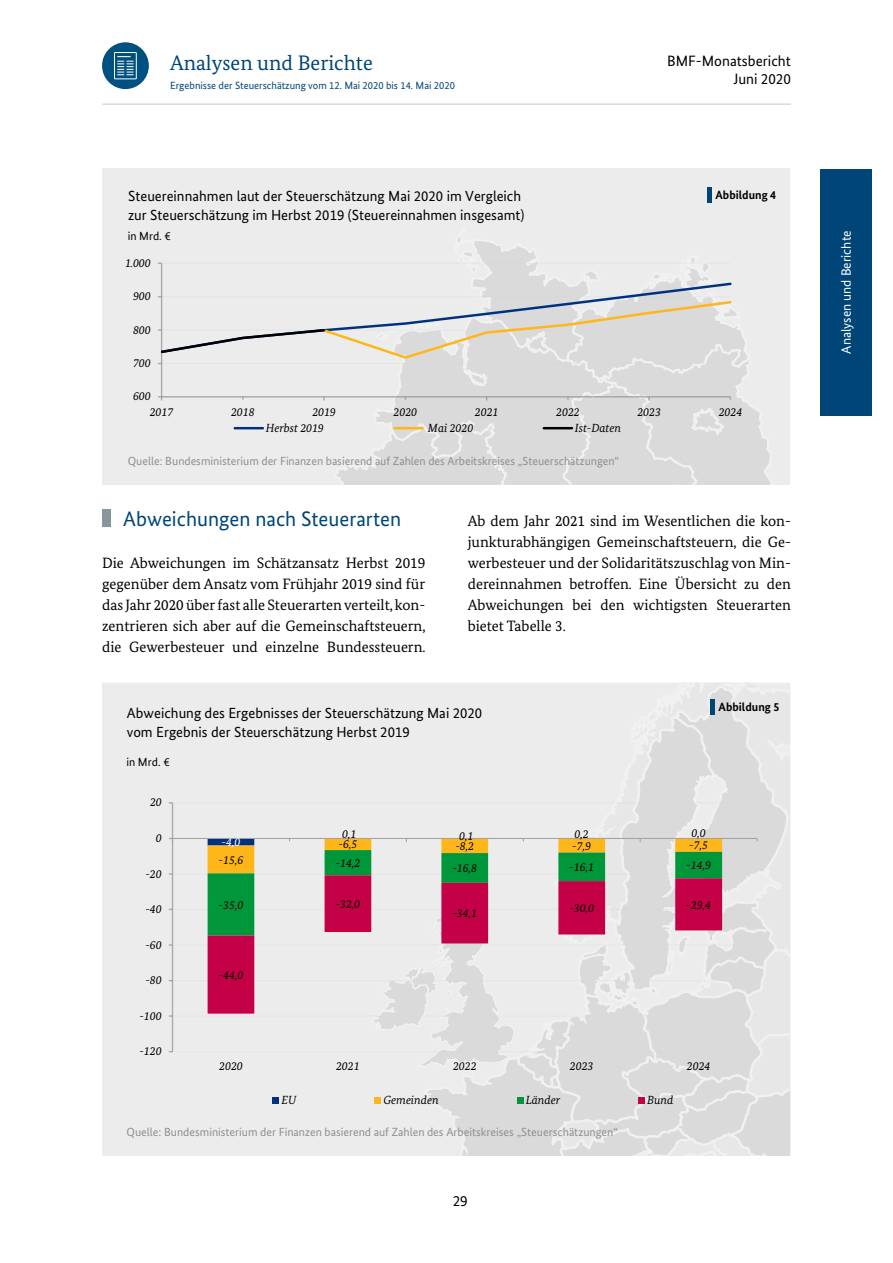
<style>
.page{position:relative;width:893px;height:1263px;background:#fff}
.page>*{position:absolute;margin:0;border:0;box-sizing:border-box;transform-origin:0 0}
.Überschrift_dritte_E{font:21px "Bundes Sans";color:#004577}
.t1{font:21px "Bundes Serif";color:#004577}
.Zweispaltiger_Fließt{font:15px/21px "Bundes Serif";color:#000;text-align:justify}
.t2{font:15px/18px "Bundes Sans";color:#000;text-align:right}
.t3{font:14.55px/19px "Bundes Sans";color:#000}
.t4{font:13.5px "Bundes Sans";color:#fff}
.t5{font:700 12px "Bundes Sans";color:#000}
.t6{font:italic 11.85px "Bundes Serif";letter-spacing:-.005em;color:#000}
.t7{font:11.85px "Bundes Sans";color:#8f8f8f}
.t8{font:11.85px "Bundes Sans";letter-spacing:.005em;color:#000}
.t9{font:italic 11.85px "Bundes Serif";color:#fff}
.t10{font:10.5px "Bundes Sans";color:#004577}
</style>
<div class="page">
<div style="left:102px;top:42px;width:47px;height:47px;background:#005081;border-radius:50%"></div>
<svg style="left:114px;top:52px;width:23px;height:27px"></svg>
<hr style="left:102px;top:103px;width:689px;height:2px;background:#dadada">
<div style="left:821px;top:169px;width:51px;height:246px;background:#004577"></div>
<div style="left:102px;top:509px;width:9px;height:18px;background:#88969e"></div>
<div style="left:102px;top:683px;width:106px;height:473px;background:#ececec"></div>
<hr style="left:173px;top:1051px;width:584px;height:1px;background:#e6e6e6">
<hr style="left:173px;top:1016px;width:584px;height:1px;background:#e8e8e8">
<hr style="left:173px;top:980px;width:584px;height:1px;background:#e6e6e6">
<hr style="left:173px;top:945px;width:584px;height:1px;background:#e8e8e8">
<hr style="left:173px;top:909px;width:584px;height:1px;background:#e5e5e5">
<hr style="left:173px;top:874px;width:584px;height:1px;background:#e8e8e8">
<hr style="left:173px;top:802px;width:584px;height:1px;background:#e7e7e7">
<hr style="left:172px;top:803px;width:1px;height:249px;background:#ababab">
<hr style="left:173px;top:838px;width:584px;height:1px;background:#a2a2a2">
<svg style="left:169px;top:838px;width:3px;height:4px"></svg>
<svg style="left:208px;top:682px;width:582px;height:474px;background:#ded7d6"></svg>
<div style="left:638px;top:1097px;width:7px;height:6px;background:#c40046"></div>
<div style="left:102px;top:168px;width:688px;height:317px;background:#ececec"></div>
<svg style="left:158px;top:225px;width:632px;height:260px;background:#e2e2e1"></svg>
<hr style="left:235px;top:427px;width:28px;height:2px;background:#003180">
<hr style="left:394px;top:427px;width:29px;height:2px;background:#ffb619">
<hr style="left:544px;top:427px;width:28px;height:2px;background:#000">
<hr style="left:707px;top:187px;width:4px;height:15px;background:#004577">
<hr style="left:710px;top:699px;width:4px;height:15px;background:#004577">
<h1 class="t1" style="left:170px;top:50px;width:204px">Analysen und Berichte</h1>
<p class="t2" style="left:667px;top:51px;width:125px">BMF-Monatsbericht<br>Juni 2020</p>
<p class="t10" style="left:170px;top:79px;width:286px">Ergebnisse der Steuerschätzung vom 12. Mai 2020 bis 14. Mai 2020</p>
<p class="t3" style="left:128px;top:187px;width:398px">Steuereinnahmen laut der Steuerschätzung Mai 2020 im Vergleich zur Steuerschätzung im Herbst 2019 (Steuereinnahmen insgesamt)</p>
<p class="t8" style="left:128px;top:229px;width:45px">in Mrd. €</p>
<p class="t6" style="left:125px;top:256px;width:27px">1.000</p>
<p class="t6" style="left:133px;top:289px;width:19px">900</p>
<p class="t6" style="left:133px;top:322px;width:19px">800</p>
<p class="t6" style="left:133px;top:356px;width:19px">700</p>
<p class="t6" style="left:133px;top:389px;width:19px">600</p>
<p class="t5" style="left:715px;top:188px;width:62px">Abbildung 4</p>
<p class="t6" style="left:150px;top:404px;width:25px">2017</p>
<p class="t6" style="left:231px;top:404px;width:25px">2018</p>
<p class="t6" style="left:312px;top:404px;width:25px">2019</p>
<p class="t6" style="left:394px;top:404px;width:25px">2020</p>
<p class="t6" style="left:475px;top:404px;width:25px">2021</p>
<p class="t6" style="left:556px;top:404px;width:25px">2022</p>
<p class="t6" style="left:637px;top:404px;width:25px">2023</p>
<p class="t6" style="left:719px;top:404px;width:25px">2024</p>
<p class="t6" style="left:266px;top:421px;width:60px">Herbst 2019</p>
<p class="t6" style="left:428px;top:421px;width:47px">Mai 2020</p>
<p class="t6" style="left:575px;top:421px;width:48px">Ist-Daten</p>
<p class="t7" style="left:128px;top:454px;width:493px">Quelle: Bundesministerium der Finanzen basierend auf Zahlen des Arbeitskreises „Steuerschätzungen“</p>
<h4 class="Überschrift_dritte_E" style="left:123px;top:506px;width:279px">Abweichungen nach Steuerarten</h4>
<p class="Zweispaltiger_Fließt" style="left:102px;top:552px;width:325px">Die Abweichungen im Schätzansatz Herbst 2019 gegenüber dem Ansatz vom Frühjahr 2019 sind für das Jahr 2020 über fast alle Steuerarten verteilt, kon&shy;zentrieren sich aber auf die Gemeinschaftsteuern, die Gewerbesteuer und einzelne Bundessteuern.</p>
<p class="Zweispaltiger_Fließt" style="left:468px;top:510px;width:325px">Ab dem Jahr 2021 sind im Wesentlichen die kon&shy;junkturabhängigen Gemeinschaftsteuern, die Ge&shy;werbesteuer und der Solidaritätszuschlag von Min&shy;dereinnahmen betroffen. Eine Übersicht zu den Abweichungen bei den wichtigsten Steuerarten bietet Tabelle 3.</p>
<p class="t3" style="left:127px;top:703px;width:357px">Abweichung des Ergebnisses der Steuerschätzung Mai 2020 vom Ergebnis der Steuerschätzung Herbst 2019</p>
<p class="t8" style="left:127px;top:754px;width:45px">in Mrd. €</p>
<p class="t5" style="left:719px;top:699px;width:62px">Abbildung 5</p>
<p class="t6" style="left:150px;top:795px;width:13px">20</p>
<p class="t6" style="left:156px;top:831px;width:7px">0</p>
<p class="t6" style="left:145px;top:866px;width:18px">-20</p>
<p class="t6" style="left:145px;top:902px;width:18px">-40</p>
<p class="t6" style="left:145px;top:937px;width:18px">-60</p>
<p class="t6" style="left:145px;top:973px;width:18px">-80</p>
<p class="t6" style="left:140px;top:1008px;width:24px">-100</p>
<p class="t6" style="left:140px;top:1044px;width:24px">-120</p>
<p class="t9" style="left:222px;top:835px;width:20px">-4,0</p>
<p class="t6" style="left:342px;top:827px;width:16px">0,1</p>
<p class="t6" style="left:459px;top:828px;width:16px">0,1</p>
<p class="t6" style="left:575px;top:827px;width:16px">0,2</p>
<p class="t6" style="left:691px;top:826px;width:16px">0,0</p>
<p class="t6" style="left:338px;top:837px;width:20px">-6,5</p>
<p class="t6" style="left:455px;top:838px;width:20px">-8,2</p>
<p class="t6" style="left:572px;top:838px;width:20px">-7,9</p>
<p class="t6" style="left:689px;top:838px;width:20px">-7,5</p>
<p class="t6" style="left:219px;top:852px;width:26px">-15,6</p>
<p class="t6" style="left:335px;top:855px;width:26px">-14,2</p>
<p class="t6" style="left:452px;top:861px;width:26px">-16,8</p>
<p class="t6" style="left:569px;top:860px;width:26px">-16,1</p>
<p class="t6" style="left:686px;top:858px;width:26px">-14,9</p>
<p class="t6" style="left:219px;top:897px;width:26px">-35,0</p>
<p class="t6" style="left:335px;top:896px;width:26px">-32,0</p>
<p class="t6" style="left:452px;top:906px;width:26px">-34,1</p>
<p class="t6" style="left:569px;top:900px;width:26px">-30,0</p>
<p class="t6" style="left:686px;top:897px;width:26px">-29,4</p>
<p class="t6" style="left:219px;top:967px;width:26px">-44,0</p>
<p class="t6" style="left:219px;top:1059px;width:25px">2020</p>
<p class="t6" style="left:336px;top:1059px;width:25px">2021</p>
<p class="t6" style="left:453px;top:1059px;width:25px">2022</p>
<p class="t6" style="left:570px;top:1059px;width:25px">2023</p>
<p class="t6" style="left:687px;top:1059px;width:25px">2024</p>
<p class="t6" style="left:282px;top:1092px;width:16px">EU</p>
<p class="t6" style="left:383px;top:1092px;width:57px">Gemeinden</p>
<p class="t6" style="left:526px;top:1092px;width:36px">Länder</p>
<p class="t6" style="left:647px;top:1092px;width:28px">Bund</p>
<p class="t7" style="left:127px;top:1125px;width:493px">Quelle: Bundesministerium der Finanzen basierend auf Zahlen des Arbeitskreises „Steuerschätzungen“</p>
<p class="t2" style="left:453px;top:1192px;width:16px">29</p>
<p class="t4" style="left:838px;top:354px;width:124px;rotate:-90deg">Analysen und Berichte</p>
</div>
